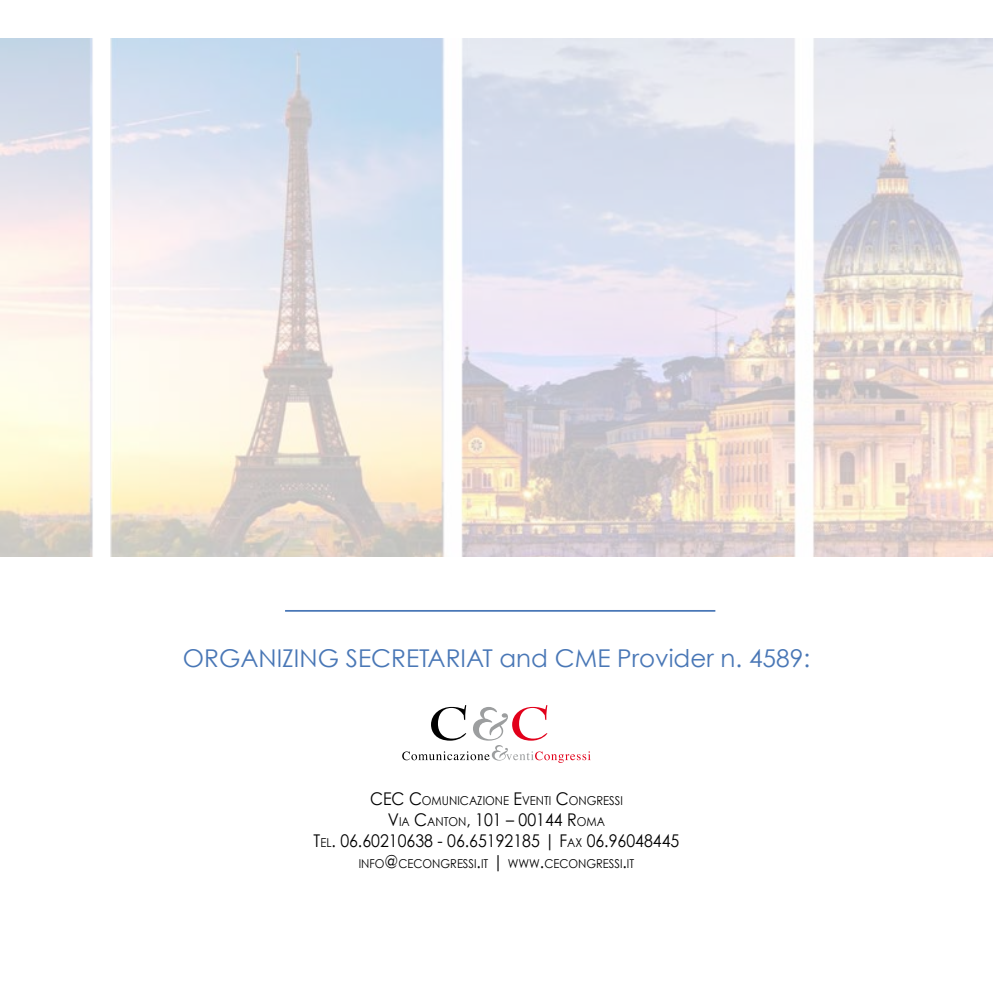
<style>
.page{position:relative;width:993px;height:993px;background:#fff}
.page>*{position:absolute;margin:0;border:0;box-sizing:border-box;transform-origin:0 0}
.t1{font:24.5px "Century Gothic";color:#4977b6}
.t2{font:17.5px/21px "Century Gothic";color:#000;text-align:center;scale:.91 1}
.t3{font:12.25px "Century Gothic";color:#000;scale:.91 1}
.s1{font-size:17.5px}
.s2{font-size:12.25px}
</style>
<div class="page">
<svg style="left:402px;top:705px;width:188px;height:57px"></svg>
<hr style="left:285px;top:609px;width:430px;height:2px;background:#4977b6">
<img style="left:0;top:39px;width:992px;height:517px">
<h1 class="t1" style="left:183px;top:642px;width:628px">ORGANIZING SECRETARIAT and CME Provider n. 4589:</h1>
<p class="t3" style="left:370px;top:793px;width:279px"><span class="s1">CEC C</span>OMUNICAZIONE <span class="s1">E</span>VENTI <span class="s1">C</span>ONGRESSI</p>
<h2 class="t2" style="left:313px;top:808px;width:403px">V<span class="s2">IA</span> C<span class="s2">ANTON</span>, 101 – 00144 R<span class="s2">OMA<br></span>T<span class="s2">EL</span>. 06.60210638 - 06.65192185 | F<span class="s2">AX</span> 06.96048445</h2>
<p class="t3" style="left:358px;top:856px;width:53px">INFO<span class="s1">@</span>CEC</p>
<p class="t3" style="left:422px;top:856px;width:144px">ONGRESSI<span class="s1">.</span>IT <span class="s1">|</span> WWW<span class="s1">.</span>CEC</p>
<p class="t3" style="left:568px;top:856px;width:74px">ONGRESSI<span class="s1">.</span>IT</p>
</div>
